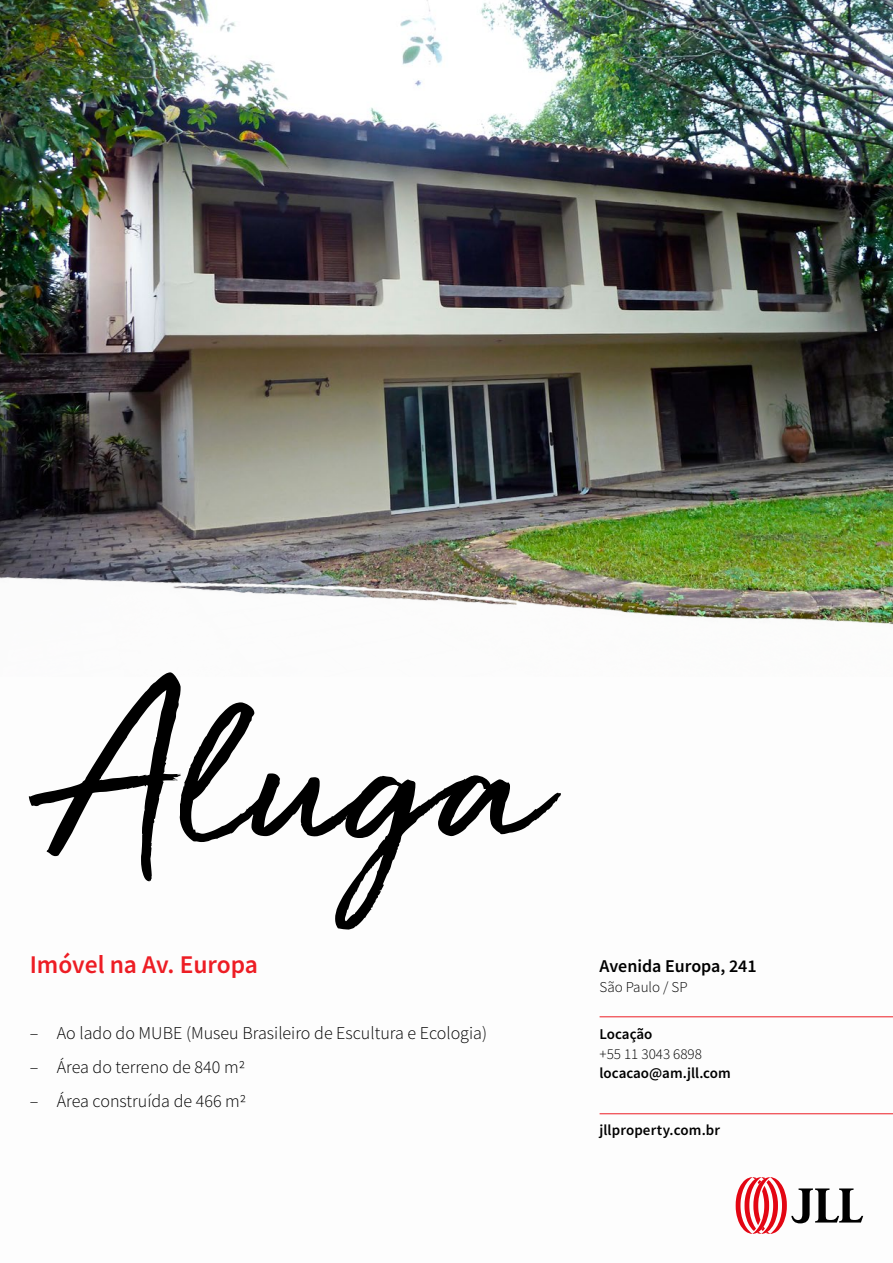
<style>
.page{position:relative;width:893px;height:1263px;background:#fff}
.page>*{position:absolute;margin:0;border:0;box-sizing:border-box;transform-origin:0 0}
.t1{font:238.2px "JLL Hand";color:#000}
.t2{font:600 25.5px "Source Sans Pro";color:#ed1d24}
.t3{font:300 18px "Source Sans Pro";color:#000}
.t4{font:600 18px "Source Sans Pro";color:#000}
.t5{font:600 15px "Source Sans Pro";color:#000}
.t6{font:300 15px "Source Sans Pro";color:#000}
</style>
<div class="page">
<img style="left:0;top:0;width:893px;height:562px">
<img style="left:0;top:562px;width:893px;height:655px">
<svg style="left:736px;top:1177px;width:127px;height:57px"></svg>
<hr style="left:600px;top:1016px;width:293px;height:1px;background:#ed1d24">
<hr style="left:600px;top:1113px;width:293px;height:1px;background:#ed1d24">
<h1 class="t1" style="left:30px;top:604px;width:516px">Aluga</h1>
<h2 class="t2" style="left:30px;top:947px;width:230px">Imóvel na Av. Europa</h2>
<p class="t3" style="left:30px;top:1021px;width:459px">– Ao lado do MUBE (Museu Brasileiro de Escultura e Ecologia)</p>
<p class="t3" style="left:30px;top:1055px;width:217px">– Área do terreno de 840 m2</p>
<p class="t3" style="left:30px;top:1089px;width:218px">– Área construída de 466 m2</p>
<p class="t4" style="left:600px;top:954px;width:159px">Avenida Europa, 241</p>
<p class="t6" style="left:600px;top:977px;width:90px">São Paulo / SP</p>
<p class="t5" style="left:600px;top:1024px;width:54px">Locação</p>
<p class="t6" style="left:600px;top:1045px;width:104px">+55 11 3043 6898</p>
<p class="t5" style="left:600px;top:1063px;width:133px">locacao@am.jll.com</p>
<p class="t5" style="left:600px;top:1120px;width:122px">jllproperty.com.br</p>
</div>
